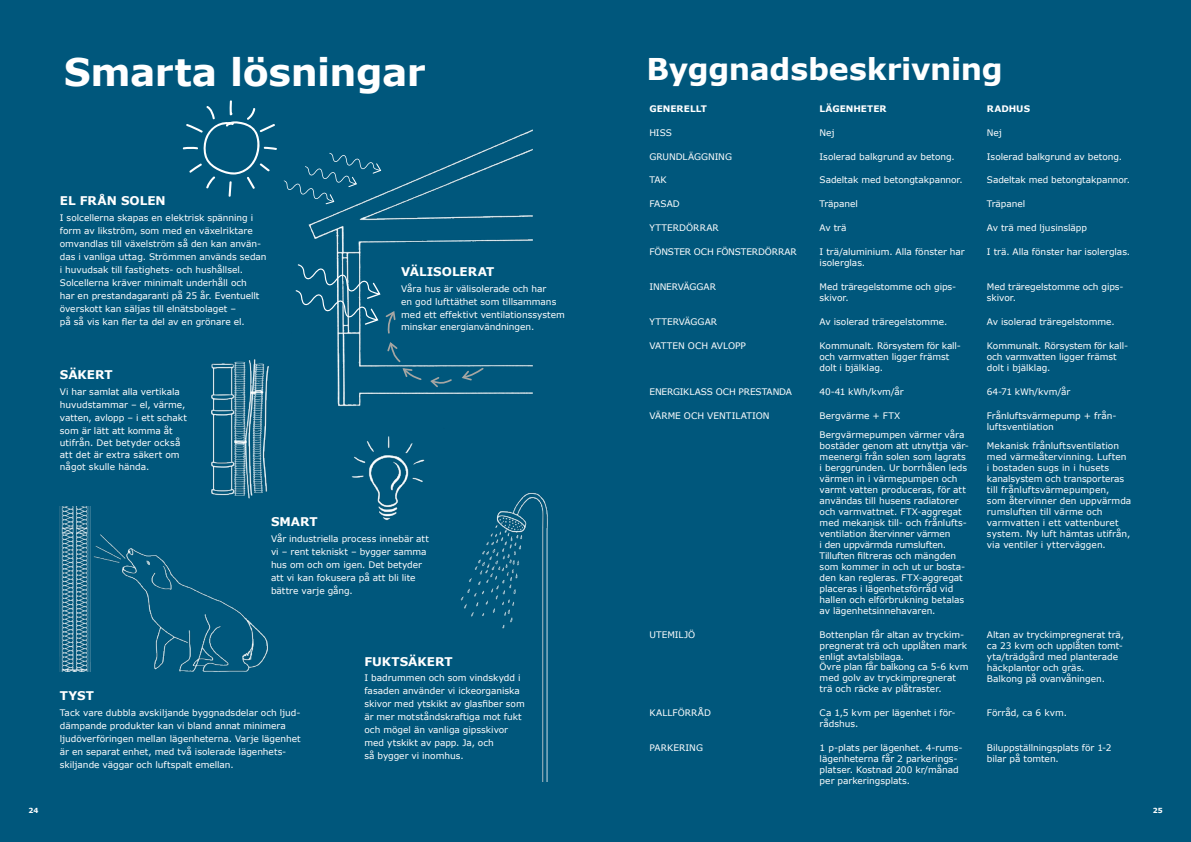
<style>
.page{position:relative;width:1191px;height:842px;background:#00577c}
.page>*{position:absolute;margin:0;border:0;box-sizing:border-box;transform-origin:0 0}
.t1{font:700 38px "Verdana";letter-spacing:-.015em;color:#fff}
.t2{font:700 30px "Verdana";letter-spacing:-.01em;color:#fff}
.t3{font:700 12px "Verdana";color:#fff}
.t4{font:9px/11px "Verdana";letter-spacing:-.005em;color:#fff}
.t5{font:700 9px "Verdana";letter-spacing:.005em;color:#fff}
.t6{font:700 7px "Verdana";color:#fff}
</style>
<div class="page">
<img style="left:295px;top:129px;width:238px;height:278px">
<img style="left:460px;top:492px;width:88px;height:289px">
<svg style="left:386px;top:341px;width:37px;height:40px"></svg>
<svg style="left:460px;top:366px;width:25px;height:16px"></svg>
<svg style="left:429px;top:375px;width:24px;height:14px"></svg>
<svg style="left:296px;top:264px;width:100px;height:71px"></svg>
<svg style="left:182px;top:100px;width:95px;height:97px"></svg>
<svg style="left:283px;top:153px;width:98px;height:52px"></svg>
<img style="left:60px;top:507px;width:207px;height:165px">
<img style="left:351px;top:436px;width:74px;height:85px">
<img style="left:211px;top:358px;width:97px;height:141px">
<h1 class="t1" style="left:64px;top:47px;width:363px">Smarta lösningar</h1>
<h2 class="t2" style="left:646px;top:49px;width:358px">Byggnadsbeskrivning</h2>
<p class="t5" style="left:649px;top:103px;width:59px">GENERELLT</p>
<p class="t5" style="left:819px;top:103px;width:69px">LÄGENHETER</p>
<p class="t5" style="left:986px;top:103px;width:45px">RADHUS</p>
<p class="t4" style="left:649px;top:127px;width:24px">HISS</p>
<p class="t4" style="left:819px;top:127px;width:17px">Nej</p>
<p class="t4" style="left:986px;top:127px;width:17px">Nej</p>
<p class="t4" style="left:649px;top:151px;width:84px">GRUNDLÄGGNING</p>
<p class="t4" style="left:819px;top:151px;width:137px">Isolerad balkgrund av betong.</p>
<p class="t4" style="left:986px;top:151px;width:137px">Isolerad balkgrund av betong.</p>
<p class="t4" style="left:649px;top:175px;width:19px">TAK</p>
<p class="t4" style="left:819px;top:175px;width:145px">Sadeltak med betongtakpannor.</p>
<p class="t4" style="left:986px;top:175px;width:145px">Sadeltak med betongtakpannor.</p>
<p class="t4" style="left:649px;top:199px;width:32px">FASAD</p>
<p class="t4" style="left:819px;top:199px;width:40px">Träpanel</p>
<p class="t4" style="left:986px;top:199px;width:40px">Träpanel</p>
<p class="t4" style="left:649px;top:223px;width:71px">YTTERDÖRRAR</p>
<p class="t4" style="left:819px;top:223px;width:29px">Av trä</p>
<p class="t4" style="left:987px;top:223px;width:102px">Av trä med ljusinsläpp</p>
<p class="t4" style="left:649px;top:246px;width:149px">FÖNSTER OCH FÖNSTERDÖRRAR</p>
<p class="t4" style="left:819px;top:246px;width:147px">I trä/aluminium. Alla fönster har isolerglas.</p>
<p class="t4" style="left:987px;top:246px;width:145px">I trä. Alla fönster har isolerglas.</p>
<p class="t4" style="left:649px;top:281px;width:68px">INNERVÄGGAR</p>
<p class="t4" style="left:819px;top:281px;width:138px">Med träregelstomme och gips&shy;skivor.</p>
<p class="t4" style="left:987px;top:281px;width:138px">Med träregelstomme och gips&shy;skivor.</p>
<p class="t4" style="left:649px;top:316px;width:69px">YTTERVÄGGAR</p>
<p class="t4" style="left:819px;top:316px;width:129px">Av isolerad träregelstomme.</p>
<p class="t4" style="left:987px;top:316px;width:129px">Av isolerad träregelstomme.</p>
<p class="t4" style="left:649px;top:340px;width:98px">VATTEN OCH AVLOPP</p>
<p class="t4" style="left:819px;top:340px;width:143px">Kommunalt. Rörsystem för kall&shy;och varmvatten ligger främst dolt i bjälklag.</p>
<p class="t4" style="left:987px;top:340px;width:143px">Kommunalt. Rörsystem för kall&shy;och varmvatten ligger främst dolt i bjälklag.</p>
<p class="t4" style="left:649px;top:386px;width:144px">ENERGIKLASS OCH PRESTANDA</p>
<p class="t4" style="left:819px;top:386px;width:85px">40-41 kWh/kvm/år</p>
<p class="t4" style="left:987px;top:386px;width:85px">64-71 kWh/kvm/år</p>
<p class="t4" style="left:649px;top:410px;width:122px">VÄRME OCH VENTILATION</p>
<p class="t4" style="left:819px;top:406px;width:146px;line-height:19.5px">Bergvärme + FTX<br>Bergvärmepumpen värmer våra</p>
<p class="t4" style="left:819px;top:440px;width:151px">bostäder genom att utnyttja vär&shy;meenergi från solen som lagrats i berggrunden. Ur borrhålen leds värmen in i värmepumpen och varmt vatten produceras, för att användas till husens radiatorer och varmvattnet. FTX-aggregat med mekanisk till- och frånlufts&shy;ventilation återvinner värmen<br>i den uppvärmda rumsluften.<br>Tilluften filtreras och mängden som kommer in och ut ur bosta&shy;den kan regleras. FTX-aggregat placeras i lägenhetsförråd vid hallen och elförbrukning betalas av lägenhetsinnehavaren.</p>
<h3 class="t3" style="left:60px;top:193px;width:107px">EL FRÅN SOLEN</h3>
<p class="t4" style="left:60px;top:211px;width:208px;line-height:13px">I solcellerna skapas en elektrisk spänning i form av likström, som med en växelriktare omvandlas till växelström så den kan använ&shy;das i vanliga uttag. Strömmen används sedan i huvudsak till fastighets- och hushållsel.<br>Solcellerna kräver minimalt underhåll och<br>har en prestandagaranti på 25 år. Eventuellt överskott kan säljas till elnätsbolaget –<br>på så vis kan fler ta del av en grönare el.</p>
<h3 class="t3" style="left:401px;top:263px;width:95px">VÄLISOLERAT</h3>
<p class="t4" style="left:401px;top:282px;width:165px;line-height:13px">Våra hus är välisolerade och har<br>en god lufttäthet som tillsammans med ett effektivt ventilationssystem minskar energianvändningen.</p>
<h3 class="t3" style="left:60px;top:367px;width:54px">SÄKERT</h3>
<p class="t4" style="left:60px;top:385px;width:128px;line-height:13px">Vi har samlat alla vertikala huvudstammar – el, värme, vatten, avlopp – i ett schakt som är lätt att komma åt</p>
<p class="t4" style="left:60px;top:436px;width:122px;line-height:12px;text-align:justify">utifrån. Det betyder också att det är extra säkert om något skulle hända.</p>
<p class="t4" style="left:987px;top:410px;width:131px">Frånluftsvärmepump + från&shy;luftsventilation</p>
<p class="t4" style="left:987px;top:440px;width:146px">Mekanisk frånluftsventilation med värmeåtervinning. Luften<br>i bostaden sugs in i husets kanalsystem och transporteras till frånluftsvärmepumpen,<br>som återvinner den uppvärmda rumsluften till värme och varmvatten i ett vattenburet system. Ny luft hämtas utifrån, via ventiler i ytterväggen.</p>
<h3 class="t3" style="left:271px;top:514px;width:48px">SMART</h3>
<p class="t4" style="left:271px;top:532px;width:159px;line-height:13px">Vår industriella process innebär att vi – rent tekniskt – bygger samma hus om och om igen. Det betyder att vi kan fokusera på att bli lite bättre varje gång.</p>
<h3 class="t3" style="left:60px;top:688px;width:36px">TYST</h3>
<p class="t4" style="left:60px;top:706px;width:242px;line-height:13px">Tack vare dubbla avskiljande byggnadsdelar och ljud&shy;dämpande produkter kan vi bland annat minimera ljudöverföringen mellan lägenheterna. Varje lägenhet är en separat enhet, med två isolerade lägenhets&shy;skiljande väggar och luftspalt emellan.</p>
<h3 class="t3" style="left:364px;top:653px;width:90px">FUKTSÄKERT</h3>
<p class="t4" style="left:364px;top:672px;width:162px;line-height:13px">I badrummen och som vindskydd i fasaden använder vi ickeorganiska skivor med ytskikt av glasfiber som är mer motståndskraftiga mot fukt och mögel än vanliga gipsskivor med ytskikt av papp. Ja, och<br>så bygger vi inomhus.</p>
<p class="t4" style="left:649px;top:629px;width:47px">UTEMILJÖ</p>
<p class="t4" style="left:819px;top:629px;width:150px">Bottenplan får altan av tryckim&shy;pregnerat trä och upplåten mark enligt avtalsbilaga.<br>Övre plan får balkong ca 5-6 kvm med golv av tryckimpregnerat trä och räcke av plåtraster.</p>
<p class="t4" style="left:987px;top:629px;width:139px">Altan av tryckimpregnerat trä, ca 23 kvm och upplåten tomt&shy;yta/trädgård med planterade häckplantor och gräs.<br>Balkong på ovanvåningen.</p>
<p class="t4" style="left:649px;top:707px;width:63px">KALLFÖRRÅD</p>
<p class="t4" style="left:819px;top:707px;width:137px">Ca 1,5 kvm per lägenhet i för&shy;rådshus.</p>
<p class="t4" style="left:987px;top:707px;width:82px">Förråd, ca 6 kvm.</p>
<p class="t4" style="left:649px;top:742px;width:55px">PARKERING</p>
<p class="t4" style="left:819px;top:742px;width:144px">1 p-plats per lägenhet. 4-rums&shy;lägenheterna får 2 parkerings&shy;platser. Kostnad 200 kr/månad per parkeringsplats.</p>
<p class="t4" style="left:987px;top:742px;width:126px">Biluppställningsplats för 1-2 bilar på tomten.</p>
<p class="t6" style="left:28px;top:806px;width:11px">24</p>
<p class="t6" style="left:1152px;top:806px;width:11px">25</p>
</div>
